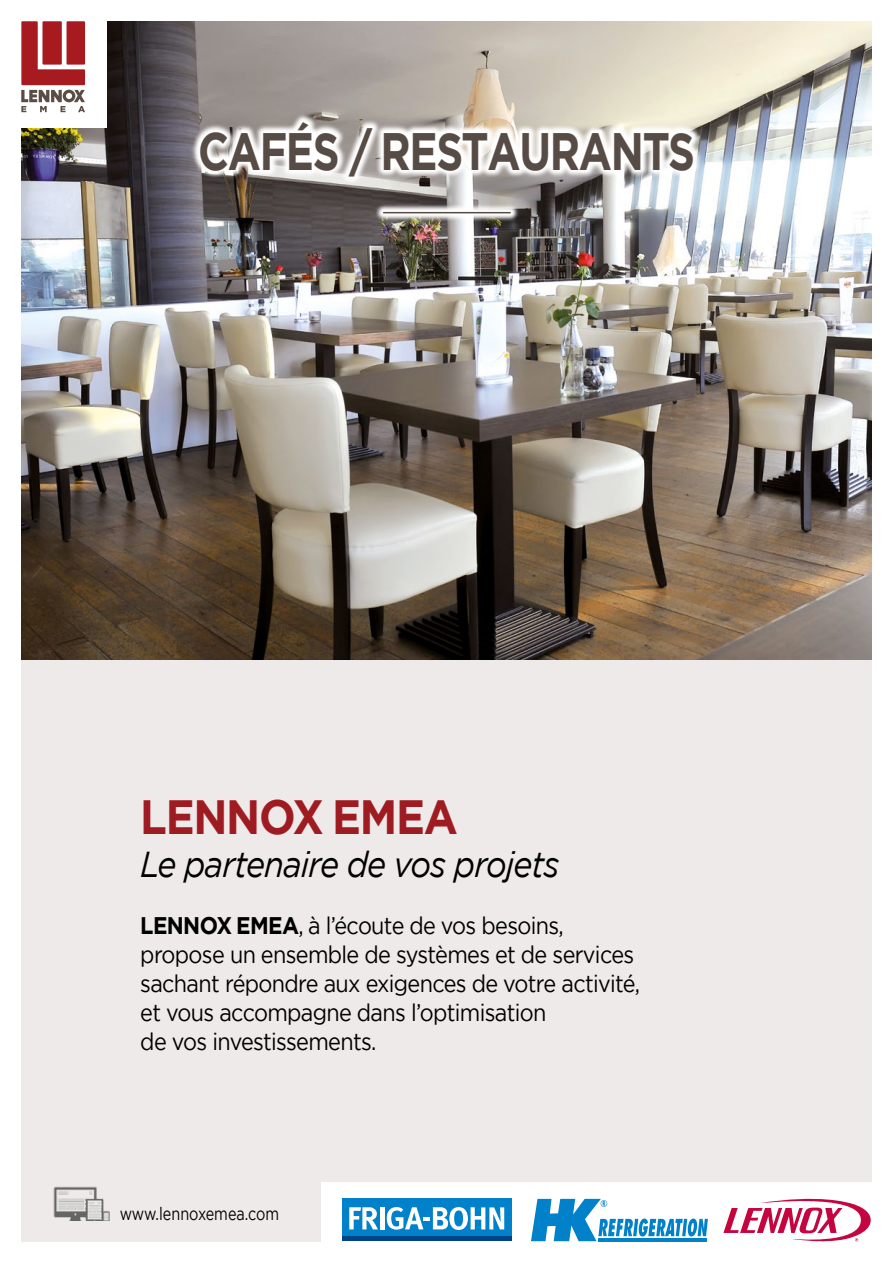
<style>
.page{position:relative;width:893px;height:1263px;background:#fff}
.page>*{position:absolute;margin:0;border:0;box-sizing:border-box;transform-origin:0 0}
.t1{font:700 52.5px "Gotham";letter-spacing:-.03em;color:#574b45;scale:.8 1}
.t2{font:700 48px "Gotham";letter-spacing:-.03em;color:#9f1b22;scale:.9 1}
.t3{font:italic 36px "Gotham";letter-spacing:-.03em;color:#000;scale:.9 1}
.t4{font:24px/28.8px "Gotham";letter-spacing:-.03em;color:#000;scale:.9 1}
.t5{font:18px "Gotham";color:#000;scale:.8 1}
.s1{font-weight:700}
</style>
<div class="page">
<div style="left:21px;top:21px;width:851px;height:1221px;background:#edeae9"></div>
<img style="left:21px;top:21px;width:851px;height:638px">
<img style="left:53px;top:1186px;width:56px;height:34px">
<div style="left:0;top:0;width:106px;height:128px;background:#fff"></div>
<svg style="left:21px;top:21px;width:64px;height:91px"></svg>
<div style="left:321px;top:1182px;width:572px;height:81px;background:#fff"></div>
<div style="left:342px;top:1199px;width:170px;height:42px;background:#0081c9"></div>
<div style="left:342px;top:1236px;width:170px;height:5px;background:#048"></div>
<svg style="left:349px;top:1207px;width:29px;height:22px"></svg>
<hr style="left:380px;top:1207px;width:4px;height:22px;background:#fff">
<svg style="left:387px;top:1207px;width:117px;height:23px"></svg>
<svg style="left:723px;top:1198px;width:148px;height:44px"></svg>
<svg style="left:531px;top:1199px;width:177px;height:42px"></svg>
<svg style="left:191px;top:113px;width:511px;height:109px;background:#bebbb8"></svg>
<hr style="left:383px;top:212px;width:128px;height:1px;background:#574b45">
<h1 class="t1" style="left:198px;top:116px;width:623px">CAFÉS / RESTAURANTS</h1>
<h2 class="t2" style="left:140px;top:785px;width:354px">LENNOX EMEA</h2>
<h3 class="t3" style="left:140px;top:841px;width:467px">Le partenaire de vos projets</h3>
<p class="t4" style="left:140px;top:911px;width:557px"><span class="s1">LENNOX EMEA</span>, à l’écoute de vos besoins, propose un ensemble de systèmes et de services sachant répondre aux exigences de votre activité, et vous accompagne dans l’optimisation<br>de vos investissements.</p>
<p class="t5" style="left:120px;top:1202px;width:201px">www.lennoxemea.com</p>
</div>
